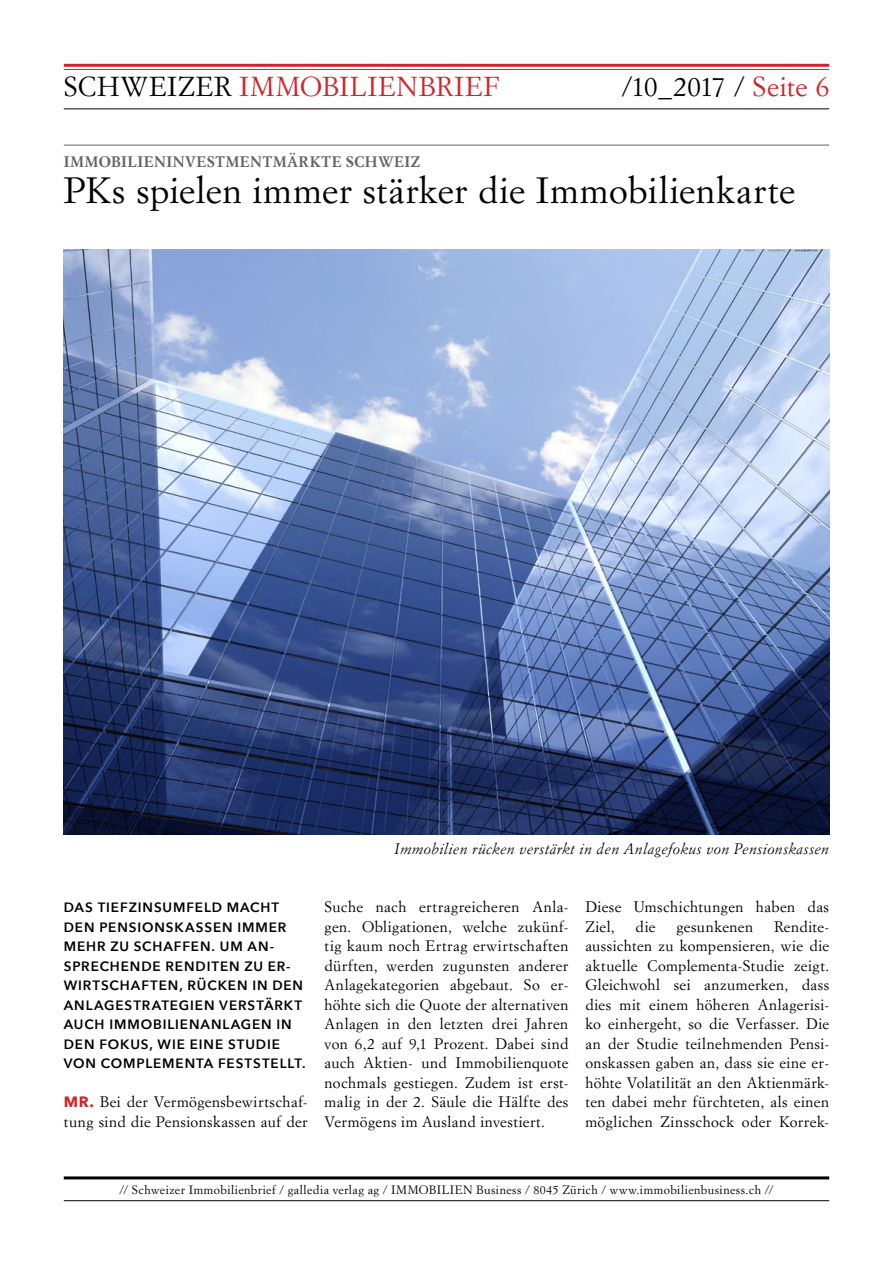
<style>
.page{position:relative;width:893px;height:1263px;background:#fff}
.page>*{position:absolute;margin:0;border:0;box-sizing:border-box;transform-origin:0 0}
.t1{font:36px "Simoncini Garamond Std";letter-spacing:.015em;color:#000}
.t2{font:27px "Simoncini Garamond Std";letter-spacing:.03em;color:#d2232a}
.t3{font:27px "Simoncini Garamond Std";letter-spacing:.005em;color:#000}
.t4{font:15px/19.5px "Simoncini Garamond Std";letter-spacing:.03em;color:#000}
.t5{font:italic 15px "Simoncini Garamond Std";letter-spacing:.02em;color:#000}
.t6{font:700 15px "Simoncini Garamond Std";letter-spacing:.03em;color:#636466}
.t7{font:600 13.5px/19.5px "Avenir Next";letter-spacing:.065em;color:#000}
.t8{font:12px "Simoncini Garamond Std";letter-spacing:.04em;color:#000}
.s1{color:#000}
.s2{color:#d2232a}
.s3{font-family:"Avenir Next";font-weight:700;color:#d2232a}
</style>
<div class="page">
<hr style="left:64px;top:1176px;width:765px;height:3px;background:#000">
<hr style="left:64px;top:1200px;width:765px;height:1px;background:#000">
<hr style="left:64px;top:64px;width:765px;height:3px;background:#d2232a">
<hr style="left:64px;top:69px;width:765px;height:1px;background:#d2232a">
<hr style="left:64px;top:108px;width:765px;height:1px;background:#000">
<hr style="left:64px;top:145px;width:765px;height:1px;background:#636466">
<img style="left:64px;top:249px;width:765px;height:585px">
<h2 class="t2" style="left:64px;top:70px;width:437px"><span class="s1">SCHWEIZER</span> IMMOBILIENBRIEF</h2>
<h2 class="t3" style="left:622px;top:70px;width:209px">/10_2017 / <span class="s2">Seite 6</span></h2>
<p class="t6" style="left:64px;top:152px;width:358px">IMMOBILIENINVESTMENTMÄRKTE SCHWEIZ</p>
<h1 class="t1" style="left:64px;top:168px;width:733px">PKs spielen immer stärker die Immobilienkarte</h1>
<p class="t5" style="left:394px;top:839px;width:436px">Immobilien rücken verstärkt in den Anlagefokus von Pensionskassen</p>
<p class="t7" style="left:64px;top:897px;width:243px">DAS TIEFZINSUMFELD MACHT<br>DEN PENSIONSKASSEN IMMER<br>MEHR ZU SCHAFFEN. UM AN-<br>SPRECHENDE RENDITEN ZU ER-<br>WIRTSCHAFTEN, RÜCKEN IN DEN<br>ANLAGESTRATEGIEN VERSTÄRKT<br>AUCH IMMOBILIENANLAGEN IN<br>DEN FOKUS, WIE EINE STUDIE<br>VON COMPLEMENTA FESTSTELLT.</p>
<p class="t4" style="left:64px;top:1092px;width:245px"><span class="s3">MR.</span> Bei der Vermögensbewirtschaf&shy;tung sind die Pensionskassen auf der</p>
<p class="t4" style="left:325px;top:897px;width:245px;text-align:justify">Suche nach ertragreicheren Anla&shy;gen. Obligationen, welche zukünf&shy;tig kaum noch Ertrag erwirtschaften dürften, werden zugunsten anderer Anlagekategorien abgebaut. So er&shy;höhte sich die Quote der alternativen Anlagen in den letzten drei Jahren von 6,2 auf 9,1 Prozent. Dabei sind auch Aktien- und Immobilienquote nochmals gestiegen. Zudem ist erst&shy;malig in der 2. Säule die Hälfte des Vermögens im Ausland investiert.</p>
<p class="t4" style="left:585px;top:897px;width:245px">Diese Umschichtungen haben das<br>Ziel,</p>
<p class="t4" style="left:585px;top:916px;width:245px;text-align:justify;text-indent:189px">Rendite&shy;aussichten zu kompensieren, wie die aktuelle Complementa-Studie zeigt.<br>Gleichwohl sei anzumerken, dass dies mit einem höheren Anlagerisi&shy;ko einhergeht, so die Verfasser. Die an der Studie teilnehmenden Pensi&shy;onskassen gaben an, dass sie eine er&shy;höhte Volatilität an den Aktienmärk&shy;ten dabei mehr fürchteten, als einen möglichen Zinsschock oder Korrek-</p>
<p class="t4" style="left:636px;top:916px;width:21px">die</p>
<p class="t4" style="left:676px;top:916px;width:78px">gesunkenen</p>
<p class="t8" style="left:120px;top:1183px;width:655px">// Schweizer Immobilienbrief / galledia verlag ag / IMMOBILIEN Business / 8045 Zürich / www.immobilienbusiness.ch //</p>
</div>
